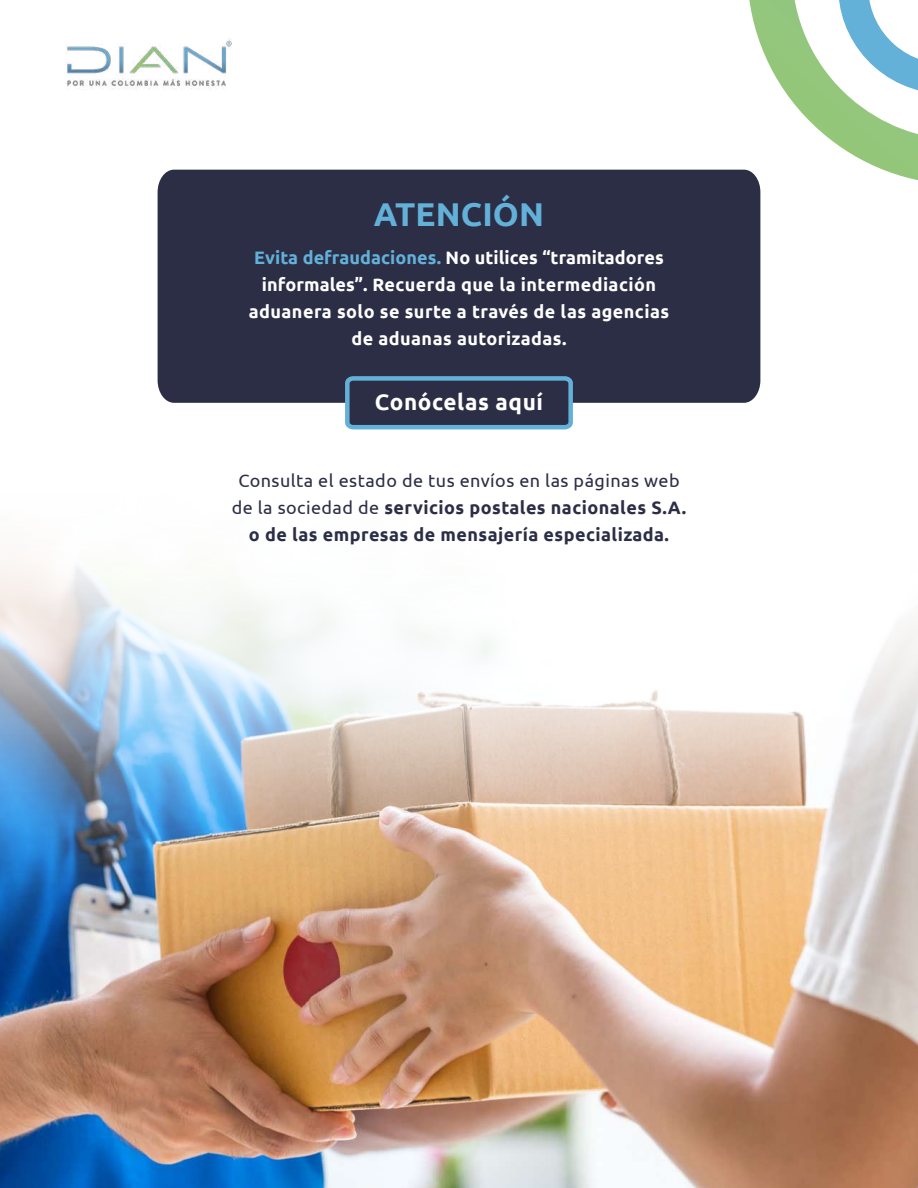
<style>
.page{position:relative;width:918px;height:1188px;background:#fff}
.page>*{position:absolute;margin:0;border:0;box-sizing:border-box;transform-origin:0 0}
.t1{font:700 33px "Ubuntu";letter-spacing:.005em;color:#63b0d9}
.t2{font:700 22.5px "Ubuntu";letter-spacing:.025em;color:#fff}
.t3{font:700 18px/27px "Ubuntu";letter-spacing:.025em;color:#fff;text-align:center}
.t4{font:700 18px/27px "Ubuntu";letter-spacing:.025em;color:#2b2e45;text-align:center}
.s1{color:#63b0d9}
.s2{font-weight:400}
</style>
<div class="page">
<svg style="left:744px;top:0;width:174px;height:181px"></svg>
<img style="left:67px;top:39px;width:165px;height:51px">
<img style="left:0;top:560px;width:918px;height:628px">
<div style="left:158px;top:170px;width:602px;height:233px;background:#2b2e45"></div>
<svg style="left:343px;top:374px;width:232px;height:56px;background:#394a64"></svg>
<h1 class="t1" style="left:374px;top:195px;width:172px">ATENCIÓN</h1>
<p class="t3" style="left:249px;top:244px;width:422px"><span class="s1">Evita defraudaciones.</span> No utilices “tramitadores informales”. Recuerda que la intermediación aduanera solo se surte a través de las agencias de aduanas autorizadas.</p>
<p class="t2" style="left:375px;top:389px;width:170px">Conócelas aquí</p>
<p class="t4" style="left:232px;top:467px;width:456px"><span class="s2">Consulta el estado de tus envíos en las páginas web de la sociedad de</span> servicios postales nacionales S.A. o de las empresas de mensajería especializada.</p>
</div>
